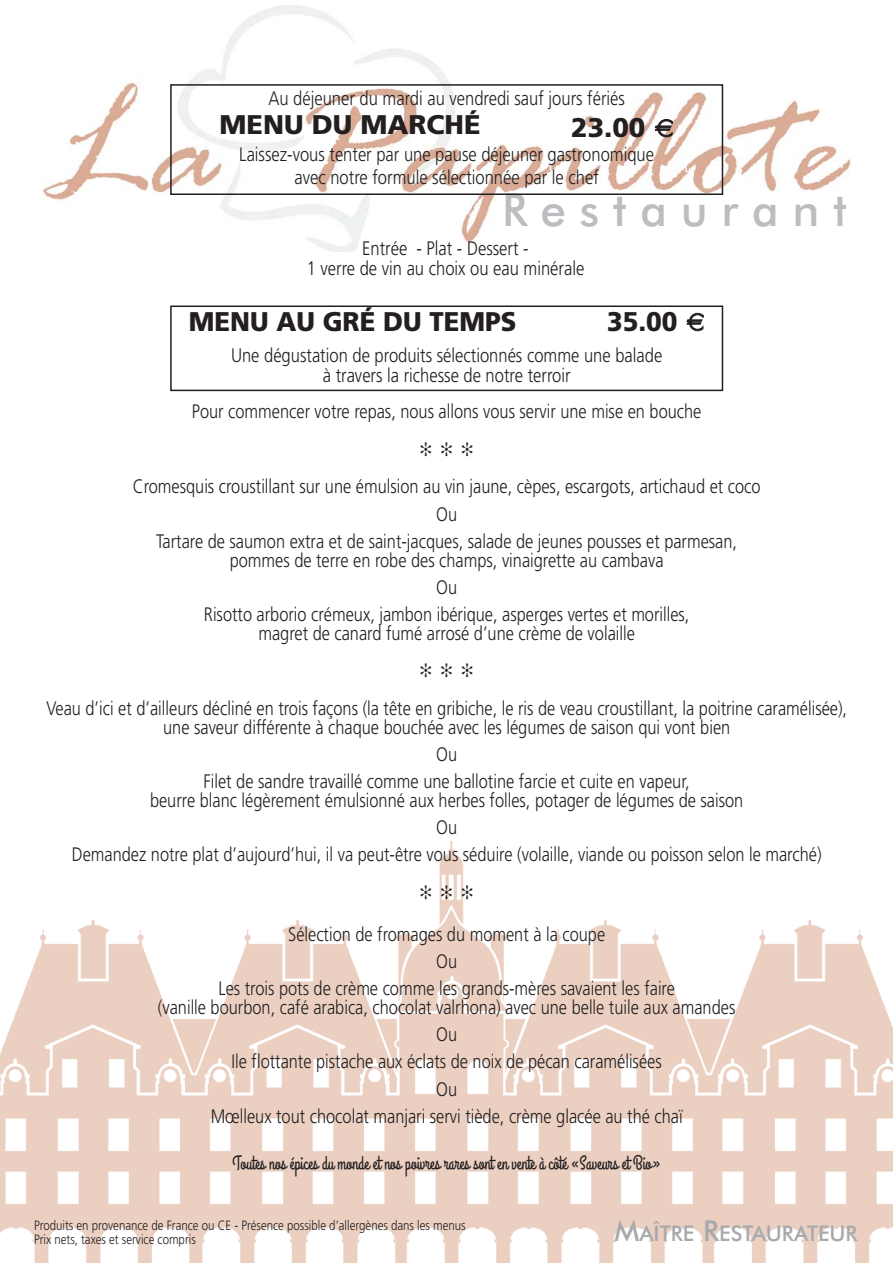
<style>
.page{position:relative;width:893px;height:1263px;background:#fff}
.page>*{position:absolute;margin:0;border:0;box-sizing:border-box;transform-origin:0 0}
.t1{font:500 45.75px "Futura BT";letter-spacing:.3em;color:#bbbdc0}
.t2{font:900 27px "Frutiger";color:#231f20;scale:.95 1}
.t3{font:900 27px "Frutiger";color:#231f20}
.t4{font:500 21.6px "Futura BT";color:#a7a9ac}
.t5{font:300 19.5px/27.3px "Frutiger";color:#231f20;text-align:center;scale:.84 1}
.t6{font:300 19.5px/19.5px "Frutiger";color:#231f20;text-align:center;scale:.85 1}
.t7{font:19.5px "Grand Hotel";color:#231f20;scale:.84 1}
.t8{font:19.5px "Zapf Dingbats";color:#231f20;scale:.84 1}
.t9{font:300 13.5px/13.5px "Frutiger";color:#231f20;scale:.85 1}
.s1{font-size:28.8px}
</style>
<div class="page">
<img style="left:0;top:842px;width:892px;height:421px">
<img style="left:42px;top:6px;width:809px;height:246px">
<div style="left:170px;top:84px;width:553px;height:111px;border:2px solid #231f20"></div>
<div style="left:170px;top:306px;width:553px;height:85px;border:2px solid #231f20"></div>
<svg style="left:655px;top:119px;width:17px;height:18px"></svg>
<p class="t6" style="left:268px;top:90px;width:421px">Au déjeuner du mardi au vendredi sauf jours fériés</p>
<h2 class="t3" style="left:219px;top:114px;width:262px">MENU DU MARCHÉ</h2>
<h2 class="t3" style="left:571px;top:117px;width:76px">23.00</h2>
<p class="t6" style="left:239px;top:144px;width:489px;line-height:23.4px">Laissez-vous tenter par une pause déjeuner gastronomique avec notre formule sélectionnée par le chef</p>
<h1 class="t1" style="left:502px;top:191px;width:347px">Restaurant</h1>
<p class="t6" style="left:307px;top:240px;width:328px">Entrée - Plat - Dessert -<br>1 verre de vin au choix ou eau minérale</p>
<h2 class="t2" style="left:189px;top:311px;width:346px">MENU AU GRÉ DU TEMPS</h2>
<h2 class="t2" style="left:607px;top:311px;width:76px">35.00</h2>
<p class="t6" style="left:231px;top:347px;width:509px">Une dégustation de produits sélectionnés comme une balade à travers la richesse de notre terroir</p>
<p class="t5" style="left:192px;top:399px;width:608px">Pour commencer votre repas, nous allons vous servir une mise en bouche</p>
<p class="t8" style="left:420px;top:440px;width:64px">✻ ✻ ✻</p>
<p class="t5" style="left:133px;top:474px;width:749px">Cromesquis croustillant sur une émulsion au vin jaune, cèpes, escargots, artichaud et coco<br>Ou<br>Tartare de saumon extra et de saint-jacques, salade de jeunes pousses et parmesan,</p>
<p class="t5" style="left:204px;top:548px;width:579px">pommes de terre en robe des champs, vinaigrette au cambava<br>Ou<br>Risotto arborio crémeux, jambon ibérique, asperges vertes et morilles,</p>
<p class="t5" style="left:258px;top:621px;width:449px">magret de canard fumé arrosé d’une crème de volaille</p>
<p class="t8" style="left:420px;top:661px;width:64px">✻ ✻ ✻</p>
<p class="t5" style="left:46px;top:700px;width:954px;line-height:18.8px">Veau d’ici et d’ailleurs décliné en trois façons (la tête en gribiche, le ris de veau croustillant, la poitrine caramélisée), une saveur différente à chaque bouchée avec les légumes de saison qui vont bien</p>
<p class="t5" style="left:203px;top:742px;width:580px">Ou<br>Filet de sandre travaillé comme une ballotine farcie et cuite en vapeur,</p>
<p class="t5" style="left:72px;top:788px;width:894px">beurre blanc légèrement émulsionné aux herbes folles, potager de légumes de saison<br>Ou<br>Demandez notre plat d’aujourd’hui, il va peut-être vous séduire (volaille, viande ou poisson selon le marché)</p>
<p class="t8" style="left:420px;top:883px;width:64px">✻ ✻ ✻</p>
<p class="t5" style="left:218px;top:922px;width:545px">Sélection de fromages du moment à la coupe<br>Ou<br>Les trois pots de crème comme les grands-mères savaient les faire</p>
<p class="t5" style="left:158px;top:995px;width:689px">(vanille bourbon, café arabica, chocolat valrhona) avec une belle tuile aux amandes Ou<br>Ile flottante pistache aux éclats de noix de pécan caramélisées<br>Ou<br>Mœlleux tout chocolat manjari servi tiède, crème glacée au thé chaï</p>
<p class="t7" style="left:232px;top:1151px;width:511px">Toutes nos épices du monde et nos poivres rares sont en vente à côté «Saveurs et Bio»</p>
<p class="t9" style="left:34px;top:1220px;width:509px">Produits en provenance de France ou CE - Présence possible d’allergènes dans les menus<br>Prix nets, taxes et service compris</p>
<p class="t4" style="left:614px;top:1224px;width:245px"><span class="s1">M</span>AÎTRE <span class="s1">R</span>ESTAURATEUR</p>
</div>
